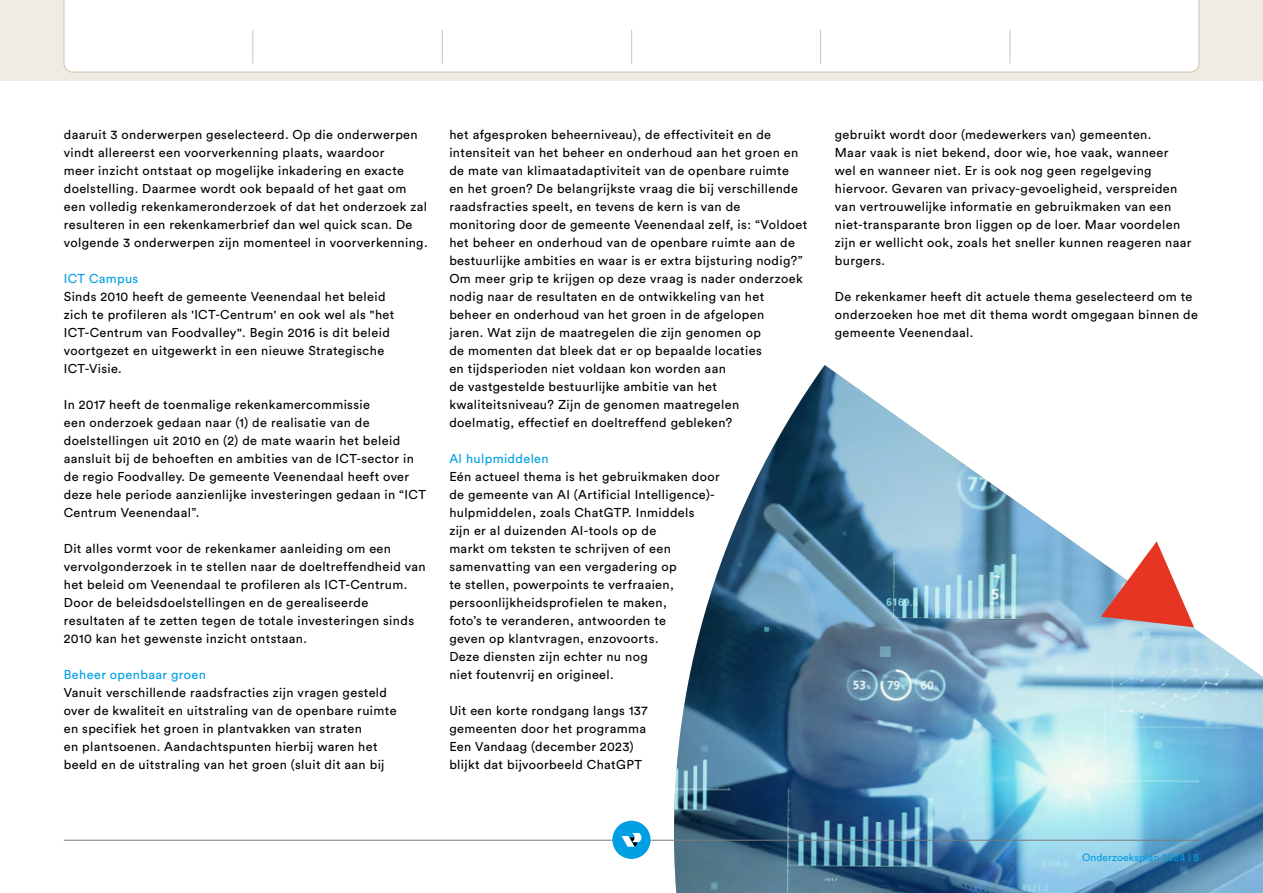
<style>
.page{position:relative;width:1263px;height:893px;background:#fff}
.page>*{position:absolute;margin:0;border:0;box-sizing:border-box;transform-origin:0 0}
.Body{font:12.75px/18px "Circular Std";letter-spacing:.03em;color:#000}
.Subparagraaf_kop{font:12.75px "Circular Std";letter-spacing:.03em;color:#009fe3}
.t1{font:10.5px "Circular Std";color:#009fe3}
.s1{font-weight:500}
</style>
<div class="page">
<img style="left:662px;top:365px;width:601px;height:528px">
<svg style="left:1101px;top:541px;width:93px;height:86px"></svg>
<hr style="left:64px;top:840px;width:1135px;height:1px;background:#7c7b7b">
<div style="left:612px;top:821px;width:39px;height:38px;background:#009fe3;border-radius:50%"></div>
<svg style="left:621px;top:833px;width:20px;height:14px"></svg>
<div style="left:0;top:0;width:1263px;height:81px;background:#f0ebe4"></div>
<div style="left:63px;top:0;width:1137px;height:73px;background:#fff"></div>
<hr style="left:820px;top:30px;width:1px;height:34px;background:#d1c2ac">
<hr style="left:631px;top:30px;width:1px;height:34px;background:#d1c2ac">
<hr style="left:442px;top:30px;width:1px;height:34px;background:#d1c2ac">
<hr style="left:252px;top:30px;width:1px;height:34px;background:#d1c2ac">
<hr style="left:1009px;top:30px;width:1px;height:34px;background:#d1c2ac">
<p class="Body" style="left:64px;top:125px;width:365px">daaruit 3 onderwerpen geselecteerd. Op die onderwerpen vindt allereerst een voorverkenning plaats, waardoor<br>meer inzicht ontstaat op mogelijke inkadering en exacte doelstelling. Daarmee wordt ook bepaald of het gaat om een volledig rekenkameronderzoek of dat het onderzoek zal resulteren in een rekenkamerbrief dan wel quick scan. De volgende 3 onderwerpen zijn momenteel in voorverkenning.</p>
<h3 class="Subparagraaf_kop" style="left:64px;top:271px;width:76px">ICT Campus</h3>
<p class="Body" style="left:64px;top:287px;width:332px">Sinds 2010 heeft de gemeente Veenendaal het beleid zich te profileren als 'ICT-Centrum' en ook wel als "het ICT-Centrum van Foodvalley". Begin 2016 is dit beleid voortgezet en uitgewerkt in een nieuwe Strategische ICT-Visie.</p>
<p class="Body" style="left:64px;top:395px;width:364px">In 2017 heeft de toenmalige rekenkamercommissie<br>een onderzoek gedaan naar (1) de realisatie van de doelstellingen uit 2010 en (2) de mate waarin het beleid aansluit bij de behoeften en ambities van de ICT-sector in de regio Foodvalley. De gemeente Veenendaal heeft over deze hele periode aanzienlijke investeringen gedaan in “ICT Centrum Veenendaal”.</p>
<p class="Body" style="left:64px;top:539px;width:363px">Dit alles vormt voor de rekenkamer aanleiding om een vervolgonderzoek in te stellen naar de doeltreffendheid van het beleid om Veenendaal te profileren als ICT-Centrum.<br>Door de beleidsdoelstellingen en de gerealiseerde resultaten af te zetten tegen de totale investeringen sinds 2010 kan het gewenste inzicht ontstaan.</p>
<h3 class="Subparagraaf_kop" style="left:64px;top:667px;width:144px">Beheer openbaar groen</h3>
<p class="Body" style="left:64px;top:683px;width:334px">Vanuit verschillende raadsfracties zijn vragen gesteld over de kwaliteit en uitstraling van de openbare ruimte en specifiek het groen in plantvakken van straten<br>en plantsoenen. Aandachtspunten hierbij waren het beeld en de uitstraling van het groen (sluit dit aan bij</p>
<p class="Body" style="left:449px;top:125px;width:359px">het afgesproken beheerniveau), de effectiviteit en de intensiteit van het beheer en onderhoud aan het groen en de mate van klimaatadaptiviteit van de openbare ruimte<br>en het groen? De belangrijkste vraag die bij verschillende raadsfracties speelt, en tevens de kern is van de monitoring door de gemeente Veenendaal zelf, is: “Voldoet het beheer en onderhoud van de openbare ruimte aan de bestuurlijke ambities en waar is er extra bijsturing nodig?”</p>
<p class="Body" style="left:449px;top:269px;width:355px">Om meer grip te krijgen op deze vraag is nader onderzoek nodig naar de resultaten en de ontwikkeling van het beheer en onderhoud van het groen in de afgelopen<br>jaren. Wat zijn de maatregelen die zijn genomen op<br>de momenten dat bleek dat er op bepaalde locaties<br>en tijdsperioden niet voldaan kon worden aan<br>de vastgestelde bestuurlijke ambitie van het kwaliteitsniveau? Zijn de genomen maatregelen doelmatig, effectief en doeltreffend gebleken?</p>
<h3 class="Subparagraaf_kop" style="left:449px;top:451px;width:101px">AI hulpmiddelen</h3>
<p class="Body" style="left:449px;top:467px;width:272px">Eén actueel thema is het gebruikmaken door de gemeente van AI (Artificial Intelligence)- hulpmiddelen, zoals ChatGTP. Inmiddels<br>zijn er al duizenden AI-tools op de<br>markt om teksten te schrijven of een samenvatting van een vergadering op<br>te stellen, powerpoints te verfraaien, persoonlijkheidsprofielen te maken,<br>foto’s te veranderen, antwoorden te<br>geven op klantvragen, enzovoorts.<br>Deze diensten zijn echter nu nog<br>niet foutenvrij en origineel.</p>
<p class="Body" style="left:449px;top:701px;width:200px">Uit een korte rondgang langs 137 gemeenten door het programma<br>Een Vandaag (december 2023) blijkt dat bijvoorbeeld ChatGPT</p>
<p class="Body" style="left:835px;top:125px;width:358px">gebruikt wordt door (medewerkers van) gemeenten.<br>Maar vaak is niet bekend, door wie, hoe vaak, wanneer wel en wanneer niet. Er is ook nog geen regelgeving hiervoor. Gevaren van privacy-gevoeligheid, verspreiden van vertrouwelijke informatie en gebruikmaken van een niet-transparante bron liggen op de loer. Maar voordelen zijn er wellicht ook, zoals het sneller kunnen reageren naar burgers.</p>
<p class="Body" style="left:835px;top:287px;width:365px">De rekenkamer heeft dit actuele thema geselecteerd om te onderzoeken hoe met dit thema wordt omgegaan binnen de gemeente Veenendaal.</p>
<p class="t1" style="left:1082px;top:851px;width:119px">Onderzoeksplan 2024 | <span class="s1">5</span></p>
</div>
